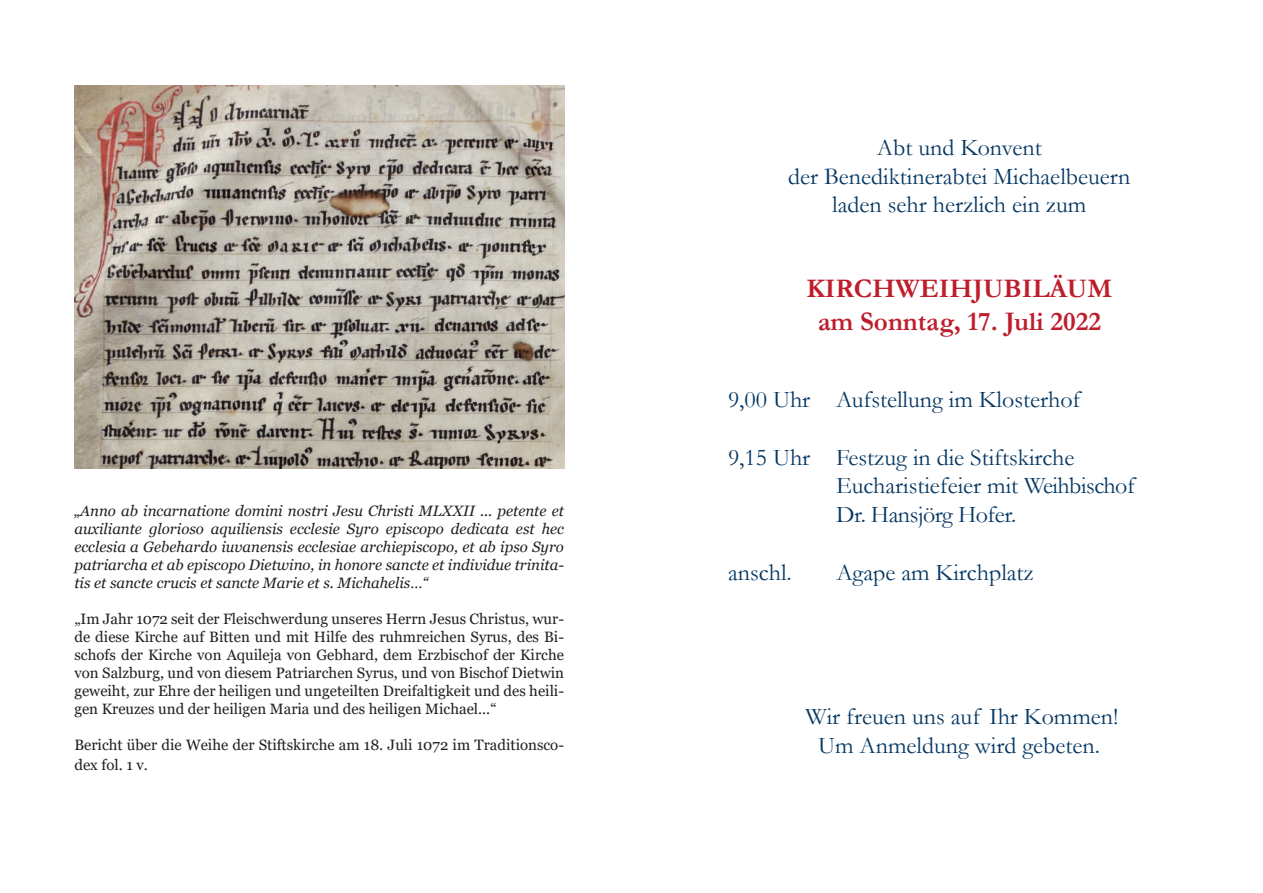
<style>
.page{position:relative;width:1263px;height:893px;background:#fff}
.page>*{position:absolute;margin:0;border:0;box-sizing:border-box;transform-origin:0 0}
.t1{font:700 27px/32.4px "Garamond";color:#be1d2c;text-align:center}
.t2{font:24px/28.8px "Garamond";color:#053762;text-align:center}
.t3{font:15px/18px "Georgia";color:#231f20;text-align:justify}
.t4{font:italic 15px/18px "Georgia";color:#231f20;text-align:justify}
</style>
<div class="page">
<img style="left:74px;top:85px;width:490px;height:384px">
<p class="t4" style="left:74px;top:502px;width:491px">„Anno ab incarnatione domini nostri Jesu Christi MLXXII ... petente et auxiliante glorioso aquiliensis ecclesie Syro episcopo dedicata est hec ecclesia a Gebehardo iuvanensis ecclesiae archiepiscopo, et ab ipso Syro patriarcha et ab episcopo Dietwino, in honore sancte et individue trinita&shy;tis et sancte crucis et sancte Marie et s. Michahelis…“</p>
<p class="t3" style="left:74px;top:610px;width:491px">„Im Jahr 1072 seit der Fleischwerdung unseres Herrn Jesus Christus, wur&shy;de diese Kirche auf Bitten und mit Hilfe des ruhmreichen Syrus, des Bi&shy;schofs der Kirche von Aquileja von Gebhard, dem Erzbischof der Kirche von Salzburg, und von diesem Patriarchen Syrus, und von Bischof Dietwin geweiht, zur Ehre der heiligen und ungeteilten Dreifaltigkeit und des heili&shy;gen Kreuzes und der heiligen Maria und des heiligen Michael...“</p>
<p class="t3" style="left:74px;top:736px;width:491px;line-height:19.8px">Bericht über die Weihe der Stiftskirche am 18. Juli 1072 im Traditionsco&shy;dex fol. 1 v.</p>
<h2 class="t2" style="left:788px;top:132px;width:344px">Abt und Konvent<br>der Benediktinerabtei Michaelbeuern laden sehr herzlich ein zum</h2>
<h1 class="t1" style="left:806px;top:272px;width:307px">KIRCHWEIHJUBILÄUM am Sonntag, 17. Juli 2022</h1>
<h2 class="t2" style="left:728px;top:384px;width:354px">9,00 Uhr Aufstellung im Klosterhof</h2>
<h2 class="t2" style="left:836px;top:442px;width:300px;text-align:left;text-indent:-108px">9,15 Uhr Festzug in die Stiftskirche<br>Eucharistiefeier mit Weihbischof<br>Dr. Hansjörg Hofer.</h2>
<h2 class="t2" style="left:728px;top:557px;width:65px">anschl.</h2>
<h2 class="t2" style="left:836px;top:557px;width:199px">Agape am Kirchplatz</h2>
<h2 class="t2" style="left:805px;top:701px;width:314px">Wir freuen uns auf Ihr Kommen!<br>Um Anmeldung wird gebeten.</h2>
</div>
